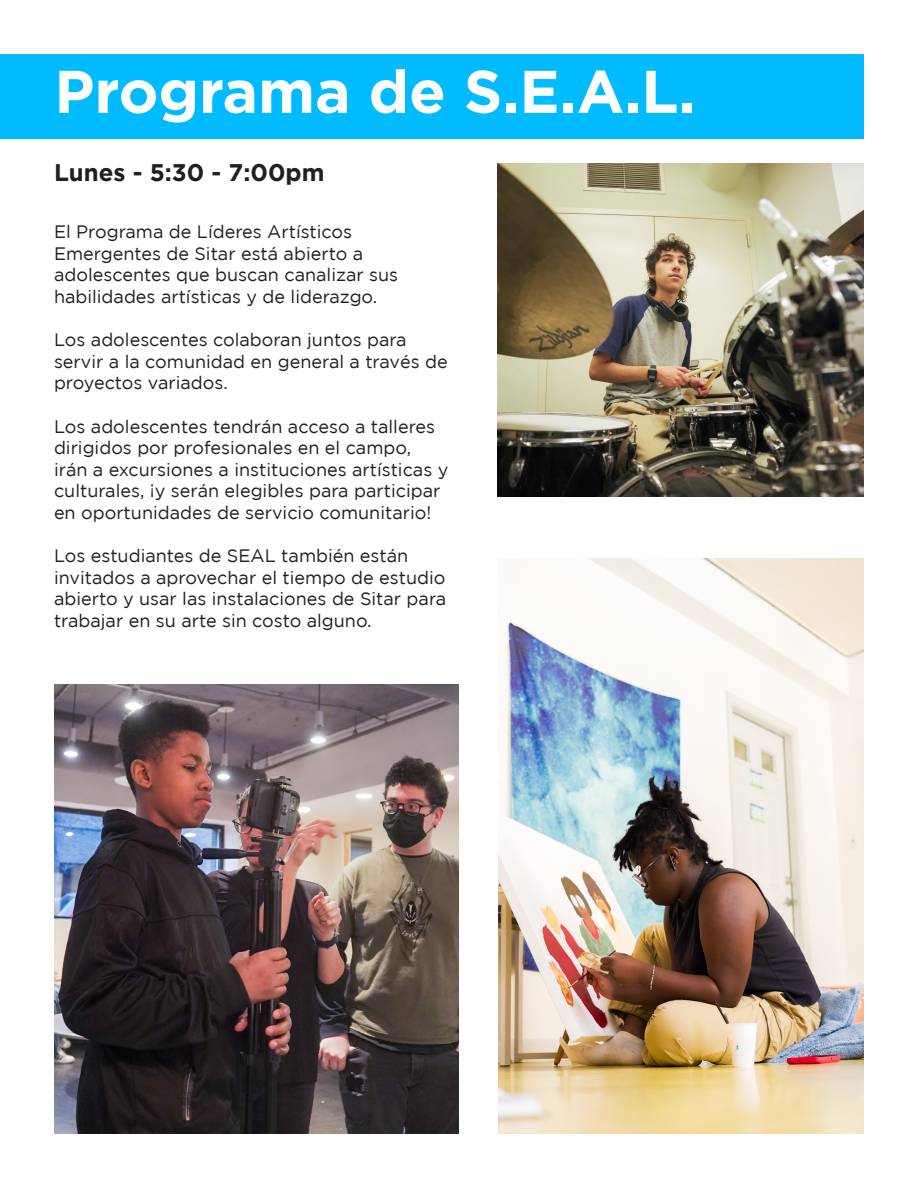
<style>
.page{position:relative;width:918px;height:1188px;background:#fff}
.page>*{position:absolute;margin:0;border:0;box-sizing:border-box;transform-origin:0 0}
.t1{font:700 60px "Gotham";color:#fff}
.t2{font:700 24px "Gotham";color:#231f20}
.t3{font:18px/21.6px "Gotham";color:#231f20}
</style>
<div class="page">
<div style="left:0;top:54px;width:863px;height:85px;background:#0bf"></div>
<img style="left:498px;top:558px;width:366px;height:576px">
<img style="left:497px;top:164px;width:366px;height:333px">
<img style="left:54px;top:684px;width:405px;height:450px">
<p class="t1" style="left:54px;top:57px;width:643px">Programa de S.E.A.L.</p>
<p class="t2" style="left:54px;top:159px;width:272px">Lunes - 5:30 - 7:00pm</p>
<p class="t3" style="left:54px;top:221px;width:346px">El Programa de Líderes Artísticos Emergentes de Sitar está abierto a adolescentes que buscan canalizar sus habilidades artísticas y de liderazgo.</p>
<p class="t3" style="left:54px;top:329px;width:395px">Los adolescentes colaboran juntos para servir a la comunidad en general a través de proyectos variados.</p>
<p class="t3" style="left:54px;top:415px;width:396px">Los adolescentes tendrán acceso a talleres dirigidos por profesionales en el campo, irán a excursiones a instituciones artísticas y culturales, ¡y serán elegibles para participar en oportunidades de servicio comunitario!</p>
<p class="t3" style="left:54px;top:545px;width:394px">Los estudiantes de SEAL también están invitados a aprovechar el tiempo de estudio abierto y usar las instalaciones de Sitar para trabajar en su arte sin costo alguno.</p>
</div>
